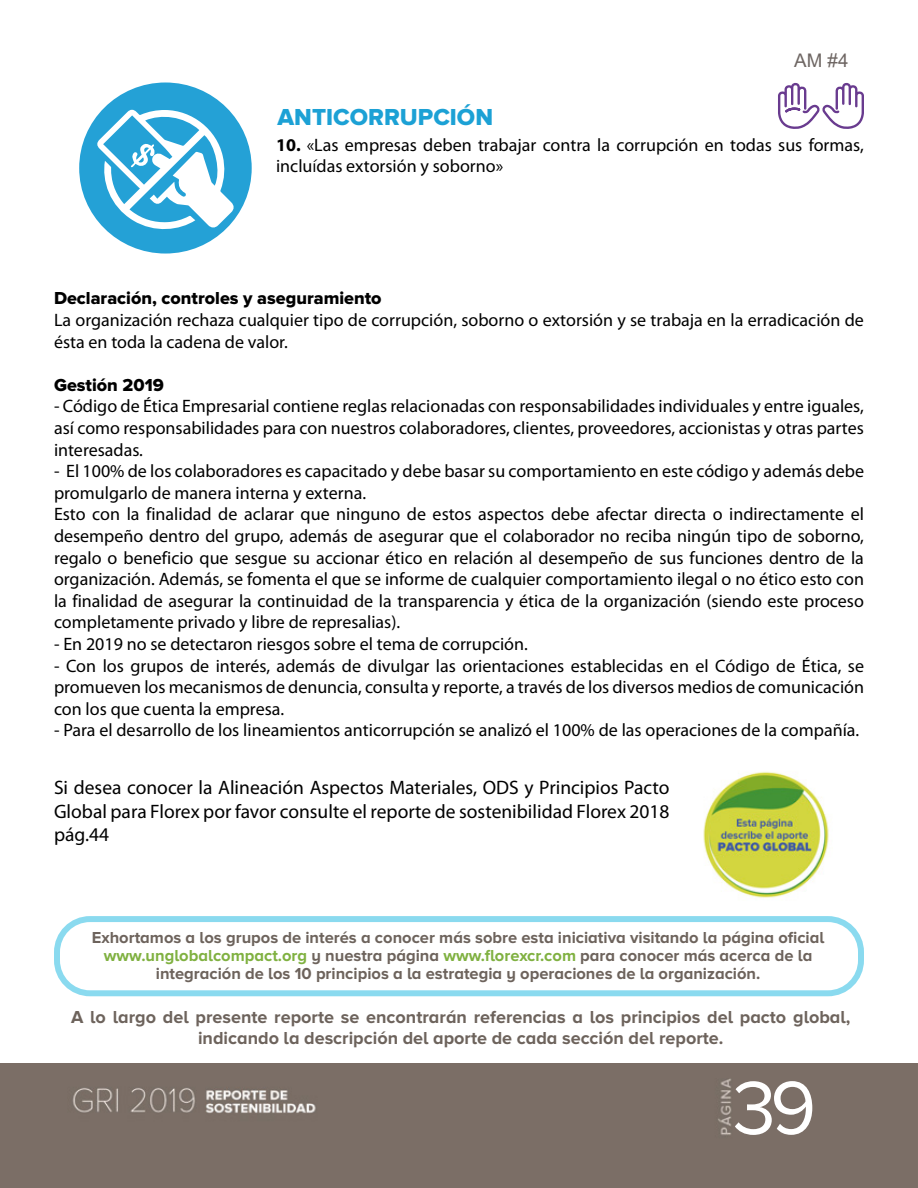
<style>
.page{position:relative;width:918px;height:1188px;background:#fff}
.page>*{position:absolute;margin:0;border:0;box-sizing:border-box;transform-origin:0 0}
.t1{font:78px "Proxima Nova";color:#fff}
.t2{font:24px "Proxima Nova Extrabld";color:#1ca1d5}
.t3{font:19.5px/23.4px "Myriad Pro";color:#000;text-align:justify}
.t4{font:18.75px "Arial";color:#6e6663}
.t5{font:18px/21.6px "Myriad Pro";color:#000}
.t6{font:700 18px/21.6px "Proxima Nova A";color:#6d635c;text-align:center}
.t7{font:18px "Proxima Nova Extrabld";color:#000}
.t8{font:700 16.5px/18px "Proxima Nova A";color:#6d635c;text-align:center}
.s1{font-weight:700}
.s2{font-family:"Proxima Nova"}
.s3{color:#80b141}
</style>
<div class="page">
<div style="left:0;top:1063px;width:918px;height:125px;background:#7b6e66"></div>
<div style="left:79px;top:83px;width:173px;height:171px;background:#24a1d6;border-radius:50%"></div>
<svg style="left:96px;top:109px;width:138px;height:125px"></svg>
<div style="left:54px;top:916px;width:810px;height:80px;border:6px solid #00b0dd;border-radius:33px"></div>
<svg style="left:778px;top:83px;width:86px;height:46px"></svg>
<img style="left:703px;top:771px;width:126px;height:127px">
<h2 class="t2" style="left:278px;top:104px;width:217px">ANTICORRUPCIÓN</h2>
<p class="t4" style="left:794px;top:48px;width:56px">AM #4</p>
<p class="t5" style="left:276px;top:134px;width:589px"><span class="s1">10.</span> «Las empresas deben trabajar contra la corrupción en todas sus formas, inclu<span class="s2">í</span>das extorsión y soborno»</p>
<p class="t7" style="left:54px;top:288px;width:329px">Declaración, controles y aseguramiento</p>
<p class="t5" style="left:54px;top:309px;width:811px">La organización rechaza cualquier tipo de corrupción, soborno o extorsión y se trabaja en la erradicación de ésta en toda la cadena de valor.</p>
<p class="t7" style="left:54px;top:375px;width:111px">Gestión 2019</p>
<p class="t5" style="left:54px;top:395px;width:811px;text-align:justify">- Código de Ética Empresarial contiene reglas relacionadas con responsabilidades individuales y entre iguales, así como responsabilidades para con nuestros colaboradores, clientes, proveedores, accionistas y otras partes interesadas.</p>
<p class="t5" style="left:54px;top:460px;width:812px">- El 100% de los colaboradores es capacitado y debe basar su comportamiento en este código y además debe promulgarlo de manera interna y externa.<br>Esto con la finalidad de aclarar que ninguno de estos aspectos debe afectar directa o indirectamente el desempeño dentro del grupo, además de asegurar que el colaborador no reciba ningún tipo de soborno, regalo o beneficio que sesgue su accionar ético en relación al desempeño de sus funciones dentro de la organización. Además, se fomenta el que se informe de cualquier comportamiento ilegal o no ético esto con la finalidad de asegurar la continuidad de la transparencia y ética de la organización (siendo este proceso completamente privado y libre de represalias).</p>
<p class="t5" style="left:54px;top:633px;width:475px">- En 2019 no se detectaron riesgos sobre el tema de corrupción.</p>
<p class="t5" style="left:54px;top:655px;width:812px;text-align:justify">- Con los grupos de interés, además de divulgar las orientaciones establecidas en el Código de Ética, se promueven los mecanismos de denuncia, consulta y reporte, a través de los diversos medios de comunicación con los que cuenta la empresa.</p>
<p class="t5" style="left:54px;top:719px;width:807px">- Para el desarrollo de los lineamientos anticorrupción se analizó el 100% de las operaciones de la compañía.</p>
<p class="t3" style="left:54px;top:776px;width:617px">Si desea conocer la Alineación Aspectos Materiales, ODS y Principios Pacto Global para Florex por favor consulte el reporte de sostenibilidad Florex 2018 pág.44</p>
<p class="t8" style="left:92px;top:928px;width:734px">Exhortamos a los grupos de interés a conocer más sobre esta iniciativa visitando la página oficial <span class="s3">www.unglobalcompact.org</span> y nuestra página <span class="s3">www.florexcr.com</span> para conocer más acerca de la integración de los 10 principios a la estrategia y operaciones de la organización.</p>
<p class="t6" style="left:71px;top:1006px;width:781px">A lo largo del presente reporte se encontrarán referencias a los principios del pacto global, indicando la descripción del aporte de cada sección del reporte.</p>
<h1 class="t1" style="left:733px;top:1063px;width:85px">39</h1>
</div>
